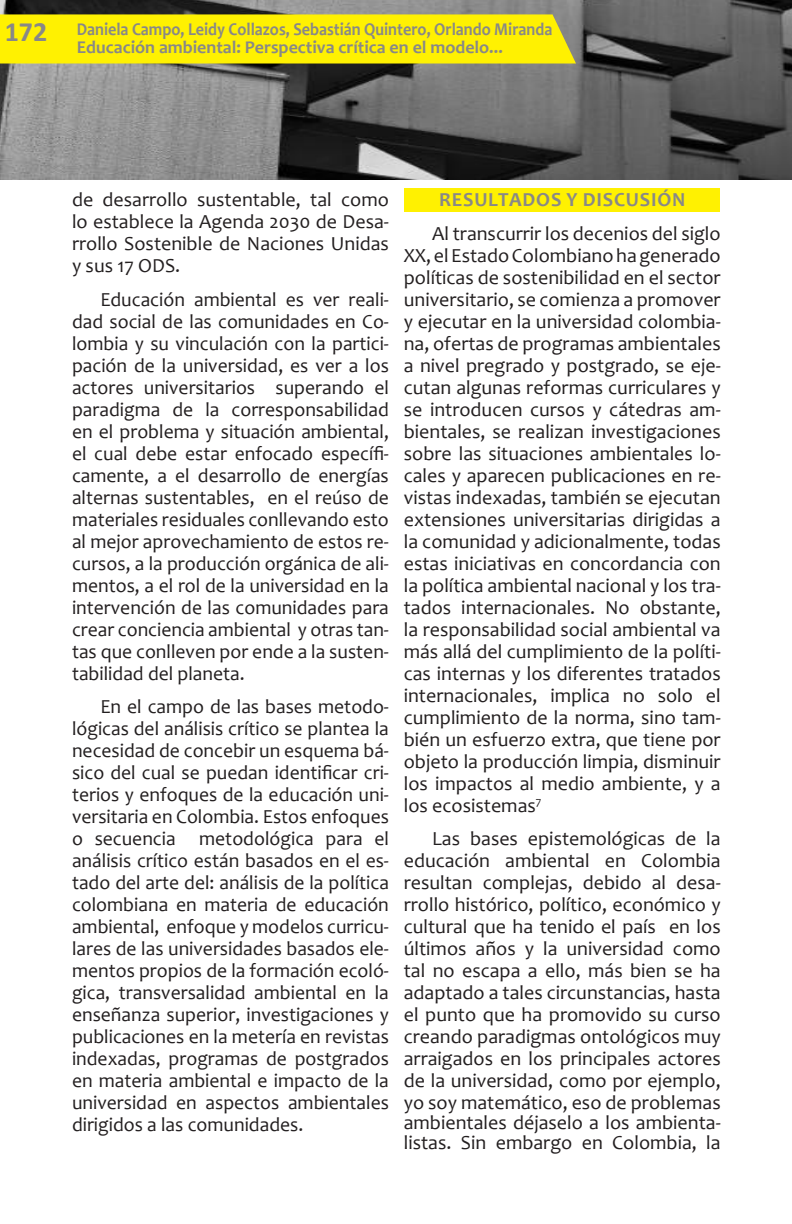
<style>
.page{position:relative;width:792px;height:1224px;background:#fff}
.page>*{position:absolute;margin:0;border:0;box-sizing:border-box;transform-origin:0 0}
.PARRAFO{font:20px/22px "Candara";color:#231f20;text-align:justify}
.Titulos_de_la_introd{font:700 20px "Candara";letter-spacing:.04em;color:#888}
.t1{font:700 18px/18px "Candara";color:#888;scale:.9 1}
.s1{font-family:"Calibri";font-size:28px}
</style>
<div class="page">
<img style="left:0;top:0;width:792px;height:180px">
<svg style="left:0;top:13px;width:578px;height:52px;background:#f3e609"></svg>
<div style="left:404px;top:188px;width:316px;height:24px;background:#fff101"></div>
<p class="t1" style="left:77px;top:20px;width:530px;text-indent:-72px"><span class="s1">172</span> Daniela Campo, Leidy Collazos, Sebastián Quintero, Orlando Miranda<br>Educación ambiental: Perspectiva crítica en el modelo...</p>
<p class="PARRAFO" style="left:72px;top:189px;width:318px">de desarrollo sustentable, tal como lo establece la Agenda 2030 de Desa&shy;rrollo Sostenible de Naciones Unidas y sus 17 ODS.</p>
<p class="PARRAFO" style="left:72px;top:288px;width:318px;text-indent:28px">Educación ambiental es ver reali&shy;dad social de las comunidades en Co&shy;lombia y su vinculación con la partici&shy;pación de la universidad, es ver a los actores universitarios superando el paradigma de la corresponsabilidad en el problema y situación ambiental, el cual debe estar enfocado específi&shy;camente, a el desarrollo de energías alternas sustentables, en el reúso de materiales residuales conllevando esto al mejor aprovechamiento de estos re&shy;cursos, a la producción orgánica de ali&shy;mentos, a el rol de la universidad en la intervención de las comunidades para crear conciencia ambiental y otras tan&shy;tas que conlleven por ende a la susten&shy;tabilidad del planeta.</p>
<p class="PARRAFO" style="left:72px;top:695px;width:318px;text-indent:28px">En el campo de las bases metodo&shy;lógicas del análisis crítico se plantea la necesidad de concebir un esquema bá&shy;sico del cual se puedan identificar cri&shy;terios y enfoques de la educación uni&shy;versitaria en Colombia. Estos enfoques o secuencia metodológica para el análisis crítico están basados en el es&shy;tado del arte del: análisis de la política colombiana en materia de educación ambiental, enfoque y modelos curricu&shy;lares de las universidades basados ele&shy;mentos propios de la formación ecoló&shy;gica, transversalidad ambiental en la enseñanza superior, investigaciones y publicaciones en la metería en revistas indexadas, programas de postgrados en materia ambiental e impacto de la universidad en aspectos ambientales dirigidos a las comunidades.</p>
<p class="Titulos_de_la_introd" style="left:439px;top:187px;width:248px">RESULTADOS Y DISCUSIÓN</p>
<p class="PARRAFO" style="left:404px;top:222px;width:318px;text-indent:28px">Al transcurrir los decenios del siglo XX, el Estado Colombiano ha generado políticas de sostenibilidad en el sector universitario, se comienza a promover y ejecutar en la universidad colombia&shy;na, ofertas de programas ambientales a nivel pregrado y postgrado, se eje&shy;cutan algunas reformas curriculares y se introducen cursos y cátedras am&shy;bientales, se realizan investigaciones sobre las situaciones ambientales lo&shy;cales y aparecen publicaciones en re&shy;vistas indexadas, también se ejecutan extensiones universitarias dirigidas a la comunidad y adicionalmente, todas estas iniciativas en concordancia con la política ambiental nacional y los tra&shy;tados internacionales. No obstante, la responsabilidad social ambiental va más allá del cumplimiento de la políti&shy;cas internas y los diferentes tratados internacionales, implica no solo el cumplimiento de la norma, sino tam&shy;bién un esfuerzo extra, que tiene por objeto la producción limpia, disminuir los impactos al medio ambiente, y a los ecosistemas<sup>7</sup></p>
<p class="PARRAFO" style="left:404px;top:827px;width:318px;text-indent:28px">Las bases epistemológicas de la educación ambiental en Colombia resultan complejas, debido al desa&shy;rrollo histórico, político, económico y cultural que ha tenido el país en los últimos años y la universidad como tal no escapa a ello, más bien se ha adaptado a tales circunstancias, hasta el punto que ha promovido su curso creando paradigmas ontológicos muy arraigados en los principales actores de la universidad, como por ejemplo, yo soy matemático, eso de problemas</p>
<p class="PARRAFO" style="left:404px;top:1112px;width:318px;line-height:20px">ambientales déjaselo a los ambienta&shy;listas. Sin embargo en Colombia, la</p>
</div>
